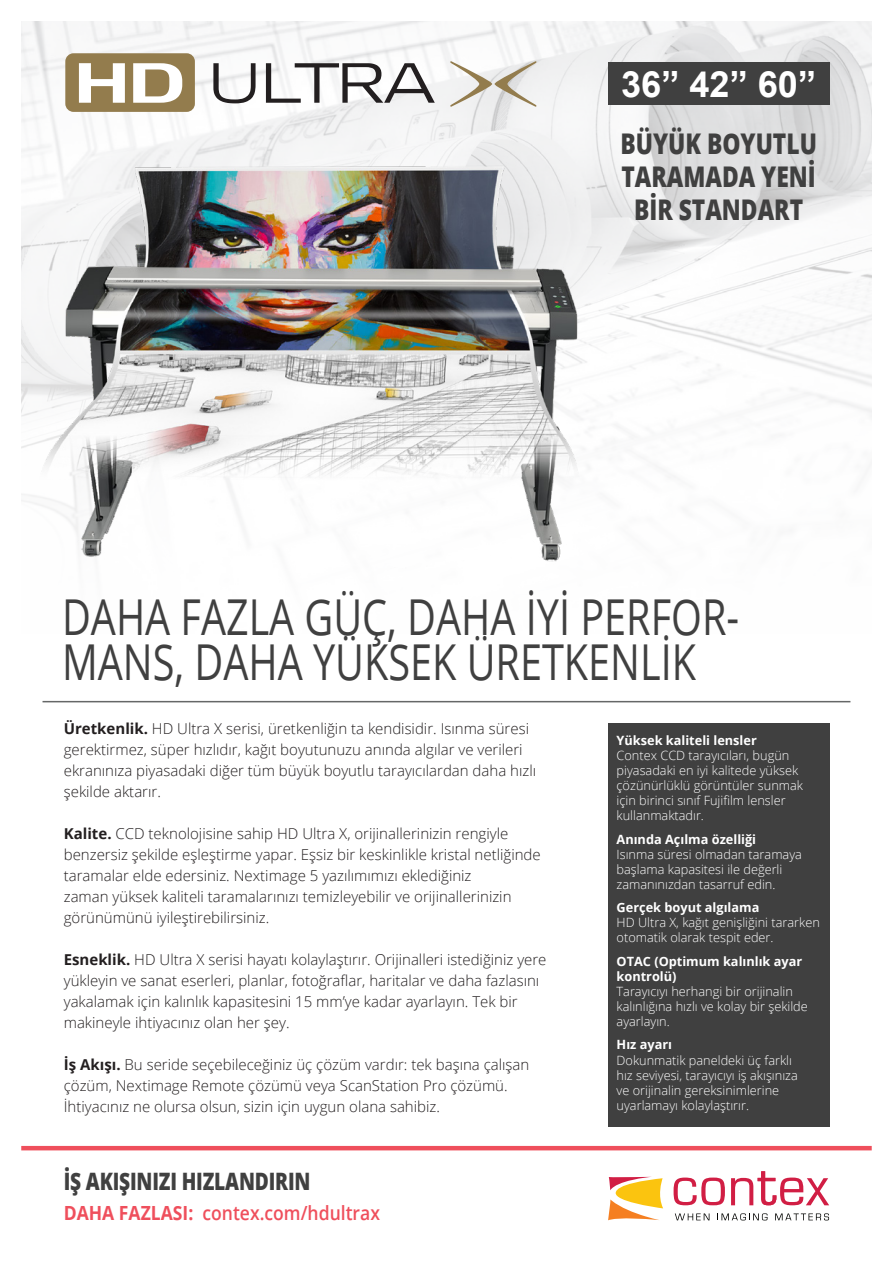
<style>
.page{position:relative;width:893px;height:1263px;background:#fff}
.page>*{position:absolute;margin:0;border:0;box-sizing:border-box;transform-origin:0 0}
.Headline{font:49.5px/45px "Open Sans";color:#404040;scale:.8 1}
.t1{font:700 36.15px "Arial";color:#fff}
.call_out_TR{font:800 28.5px/33px "Open Sans";color:#404040;text-align:center;scale:.8 1}
.s1_web_txt{font:800 24px "Open Sans";letter-spacing:-.01em;color:#404040;scale:.8 1}
.s1_web_web{font:600 19.5px "Open Sans";color:#ef4f5c;scale:.9 1}
.Copy{font:300 15px/21px "Open Sans";color:#231f20}
.Features_brød{font:300 12.75px/15px "Open Sans";color:#fff}
.Features_headline{font:700 12.75px/15px "Open Sans";color:#fff}
.s1{font-weight:700}
</style>
<div class="page">
<img style="left:21px;top:21px;width:851px;height:456px">
<img style="left:21px;top:122px;width:604px;height:440px">
<svg style="left:674px;top:1177px;width:51px;height:28px"></svg>
<svg style="left:731px;top:1171px;width:98px;height:34px"></svg>
<svg style="left:608px;top:1177px;width:55px;height:43px"></svg>
<svg style="left:675px;top:1213px;width:34px;height:7px"></svg>
<svg style="left:717px;top:1213px;width:50px;height:7px"></svg>
<svg style="left:775px;top:1213px;width:54px;height:7px"></svg>
<div style="left:65px;top:53px;width:130px;height:59px;background:#937c4d;border-radius:8px"></div>
<svg style="left:79px;top:63px;width:46px;height:40px"></svg>
<svg style="left:133px;top:63px;width:49px;height:40px"></svg>
<svg style="left:213px;top:63px;width:43px;height:40px"></svg>
<svg style="left:266px;top:63px;width:169px;height:40px"></svg>
<svg style="left:450px;top:61px;width:87px;height:46px"></svg>
<hr style="left:21px;top:1146px;width:851px;height:4px;background:#ef4f5c">
<div style="left:608px;top:723px;width:221px;height:404px;background:#404040"></div>
<hr style="left:43px;top:701px;width:807px;height:1px;background:#656767">
<div style="left:608px;top:63px;width:221px;height:42px;background:#404040"></div>
<p class="t1" style="left:621px;top:59px;width:197px">36” 42” 60”</p>
<p class="call_out_TR" style="left:620px;top:125px;width:247px">BÜYÜK BOYUTLU<br>TARAMADA YENI<br>BIR STANDART</p>
<p class="Headline" style="left:62px;top:594px;width:848px">DAHA FAZLA GÜÇ, DAHA IYI PERFOR-<br>MANS, DAHA YÜKSEK ÜRETKENLIK</p>
<p class="Copy" style="left:64px;top:718px;width:474px"><span class="s1">Üretkenlik.</span> HD Ultra X serisi, üretkenliğin ta kendisidir. Isınma süresi gerektirmez, süper hızlıdır, kağıt boyutunuzu anında algılar ve verileri ekranınıza piyasadaki diğer tüm büyük boyutlu tarayıcılardan daha hızlı şekilde aktarır.</p>
<p class="Copy" style="left:64px;top:823px;width:478px"><span class="s1">Kalite.</span> CCD teknolojisine sahip HD Ultra X, orijinallerinizin rengiyle benzersiz şekilde eşleştirme yapar. Eşsiz bir keskinlikle kristal netliğinde taramalar elde edersiniz. Nextimage 5 yazılımımızı eklediğiniz<br>zaman yüksek kaliteli taramalarınızı temizleyebilir ve orijinallerinizin görünümünü iyileştirebilirsiniz.</p>
<p class="Copy" style="left:64px;top:949px;width:484px"><span class="s1">Esneklik.</span> HD Ultra X serisi hayatı kolaylaştırır. Orijinalleri istediğiniz yere yükleyin ve sanat eserleri, planlar, fotoğraflar, haritalar ve daha fazlasını yakalamak için kalınlık kapasitesini 15 mm’ye kadar ayarlayın. Tek bir makineyle ihtiyacınız olan her şey.</p>
<p class="Copy" style="left:64px;top:1054px;width:467px"><span class="s1">İş Akışı.</span> Bu seride seçebileceğiniz üç çözüm vardır: tek başına çalışan çözüm, Nextimage Remote çözümü veya ScanStation Pro çözümü.<br>İhtiyacınız ne olursa olsun, sizin için uygun olana sahibiz.</p>
<p class="Features_headline" style="left:617px;top:733px;width:142px">Yüksek kaliteli lensler</p>
<p class="Features_brød" style="left:617px;top:748px;width:188px">Contex CCD tarayıcıları, bugün piyasadaki en iyi kalitede yüksek çözünürlüklü görüntüler sunmak için birinci sınıf Fujifilm lensler kullanmaktadır.</p>
<p class="Features_headline" style="left:617px;top:831px;width:141px">Anında Açılma özelliği</p>
<p class="Features_brød" style="left:617px;top:846px;width:187px">Isınma süresi olmadan taramaya başlama kapasitesi ile değerli zamanınızdan tasarruf edin.</p>
<p class="Features_headline" style="left:617px;top:900px;width:144px">Gerçek boyut algılama</p>
<p class="Features_brød" style="left:617px;top:915px;width:205px">HD Ultra X, kağıt genişliğini tararken otomatik olarak tespit eder.</p>
<p class="Features_headline" style="left:617px;top:953px;width:187px">OTAC (Optimum kalınlık ayar kontrolü)</p>
<p class="Features_brød" style="left:617px;top:983px;width:193px">Tarayıcıyı herhangi bir orijinalin kalınlığına hızlı ve kolay bir şekilde ayarlayın.</p>
<p class="Features_headline" style="left:617px;top:1037px;width:57px">Hız ayarı</p>
<p class="Features_brød" style="left:617px;top:1052px;width:183px">Dokunmatik paneldeki üç farklı hız seviyesi, tarayıcıyı iş akışınıza ve orijinalin gereksinimlerine uyarlamayı kolaylaştırır.</p>
<p class="s1_web_txt" style="left:64px;top:1163px;width:310px">İŞ AKIŞINIZI HIZLANDIRIN</p>
<p class="s1_web_web" style="left:64px;top:1200px;width:353px"><span class="s1">DAHA FAZLASI:</span> contex.com/hdultrax</p>
</div>
